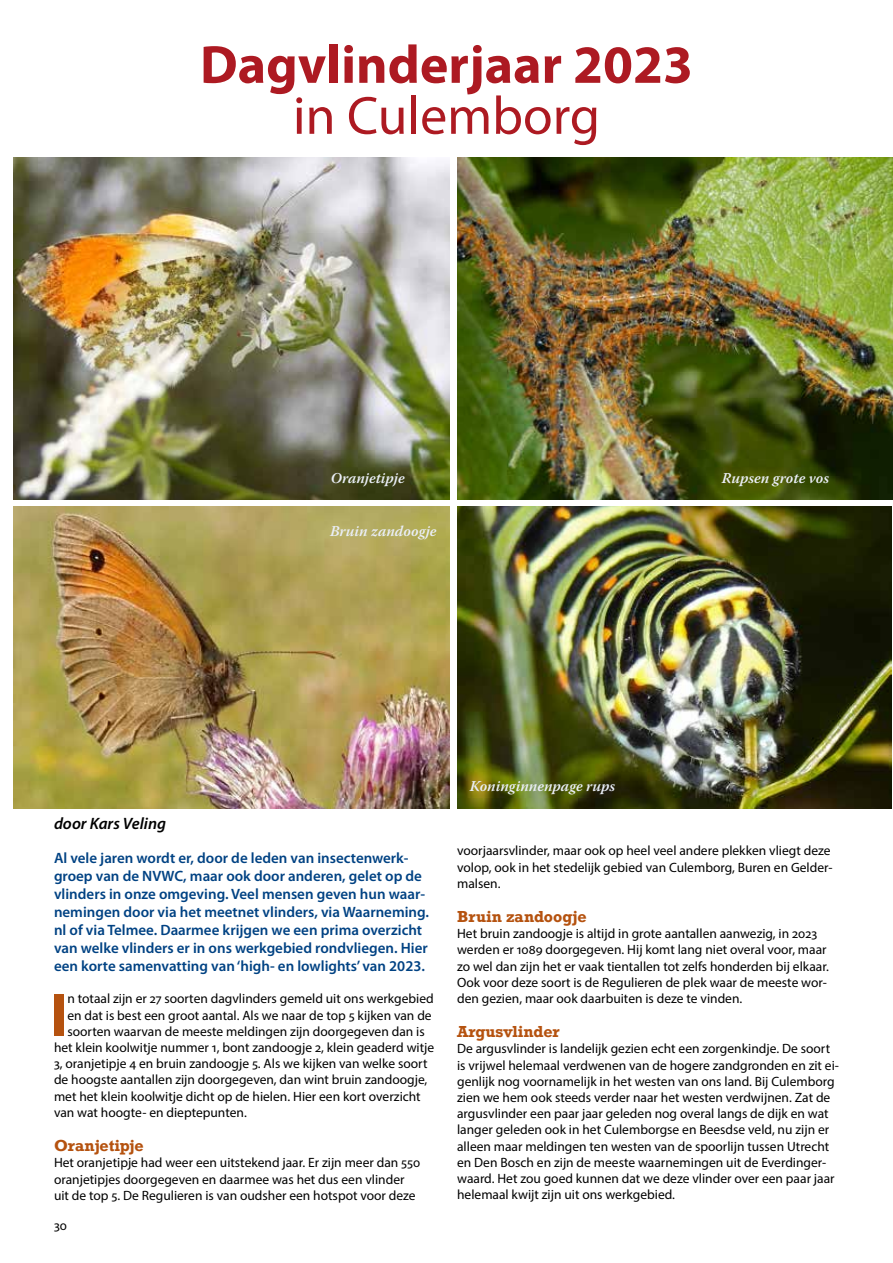
<style>
.page{position:relative;width:893px;height:1263px;background:#fff}
.page>*{position:absolute;margin:0;border:0;box-sizing:border-box;transform-origin:0 0}
.t1{font:700 61.5px "Myriad Pro";color:#b5520f}
.t2{font:700 54px "Myriad Pro";color:#ad1a22}
.t3{font:54px "Myriad Pro";color:#ad1a22}
.t4{font:italic 600 16.5px "Myriad Pro";color:#000}
.t5{font:600 15px/18px "Myriad Pro";color:#004283}
.t6{font:italic 600 15px "Warnock Pro";color:#eaeef7}
.t7{font:700 15px "Rockwell";color:#b5520f}
.t8{font:13.5px/16.2px "Myriad Pro";color:#000}
</style>
<div class="page">
<img style="left:457px;top:157px;width:436px;height:343px">
<img style="left:457px;top:506px;width:435px;height:302px">
<img style="left:14px;top:157px;width:436px;height:343px">
<img style="left:14px;top:506px;width:436px;height:302px">
<h2 class="t2" style="left:200px;top:34px;width:494px">Dagvlinderjaar 2023</h2>
<h2 class="t3" style="left:293px;top:82px;width:309px">in Culemborg</h2>
<p class="t6" style="left:331px;top:469px;width:76px">Oranjetipje</p>
<p class="t6" style="left:330px;top:522px;width:108px">Bruin zandoogje</p>
<p class="t6" style="left:470px;top:777px;width:147px">Koninginnenpage rups</p>
<p class="t6" style="left:722px;top:469px;width:109px">Rupsen grote vos</p>
<p class="t4" style="left:54px;top:814px;width:114px">door Kars Veling</p>
<p class="t5" style="left:54px;top:849px;width:377px">Al vele jaren wordt er, door de leden van insectenwerk&shy;groep van de NVWC, maar ook door anderen, gelet op de vlinders in onze omgeving. Veel mensen geven hun waar&shy;nemingen door via het meetnet vlinders, via Waarneming. nl of via Telmee. Daarmee krijgen we een prima overzicht van welke vlinders er in ons werkgebied rondvliegen. Hier een korte samenvatting van ‘high- en lowlights’ van 2023.</p>
<h1 class="t1" style="left:50px;top:981px;width:19px">I</h1>
<p class="t8" style="left:67px;top:991px;width:368px">n totaal zijn er 27 soorten dagvlinders gemeld uit ons werkgebied</p>
<p class="t8" style="left:67px;top:1007px;width:366px">en dat is best een groot aantal. Als we naar de top 5 kijken van de</p>
<p class="t8" style="left:67px;top:1023px;width:359px">soorten waarvan de meeste meldingen zijn doorgegeven dan is</p>
<p class="t8" style="left:54px;top:1039px;width:382px">het klein koolwitje nummer 1, bont zandoogje 2, klein geaderd witje</p>
<p class="t8" style="left:54px;top:1055px;width:375px">3, oranjetipje 4 en bruin zandoogje 5. Als we kijken van welke soort</p>
<p class="t8" style="left:54px;top:1072px;width:375px">de hoogste aantallen zijn doorgegeven, dan wint bruin zandoogje,</p>
<p class="t8" style="left:54px;top:1088px;width:368px">met het klein koolwitje dicht op de hielen. Hier een kort overzicht</p>
<p class="t8" style="left:54px;top:1104px;width:194px">van wat hoogte- en dieptepunten.</p>
<p class="t7" style="left:54px;top:1136px;width:91px">Oranjetipje</p>
<p class="t8" style="left:54px;top:1154px;width:368px">Het oranjetipje had weer een uitstekend jaar. Er zijn meer dan 550 oranjetipjes doorgegeven en daarmee was het dus een vlinder uit de top 5. De Regulieren is van oudsher een hotspot voor deze</p>
<p class="t8" style="left:54px;top:1217px;width:15px">30</p>
<p class="t8" style="left:457px;top:842px;width:377px">voorjaarsvlinder, maar ook op heel veel andere plekken vliegt deze volop, ook in het stedelijk gebied van Culemborg, Buren en Gelder&shy;malsen.</p>
<p class="t7" style="left:457px;top:907px;width:131px">Bruin zandoogje</p>
<p class="t8" style="left:457px;top:925px;width:373px">Het bruin zandoogje is altijd in grote aantallen aanwezig, in 2023 werden er 1089 doorgegeven. Hij komt lang niet overal voor, maar zo wel dan zijn het er vaak tientallen tot zelfs honderden bij elkaar.<br>Ook voor deze soort is de Regulieren de plek waar de meeste wor&shy;den gezien, maar ook daarbuiten is deze te vinden.</p>
<p class="t7" style="left:457px;top:1022px;width:104px">Argusvlinder</p>
<p class="t8" style="left:457px;top:1040px;width:383px">De argusvlinder is landelijk gezien echt een zorgenkindje. De soort is vrijwel helemaal verdwenen van de hogere zandgronden en zit ei&shy;genlijk nog voornamelijk in het westen van ons land. Bij Culemborg zien we hem ook steeds verder naar het westen verdwijnen. Zat de argusvlinder een paar jaar geleden nog overal langs de dijk en wat langer geleden ook in het Culemborgse en Beesdse veld, nu zijn er alleen maar meldingen ten westen van de spoorlijn tussen Utrecht en Den Bosch en zijn de meeste waarnemingen uit de Everdinger&shy;waard. Het zou goed kunnen dat we deze vlinder over een paar jaar helemaal kwijt zijn uit ons werkgebied.</p>
</div>
